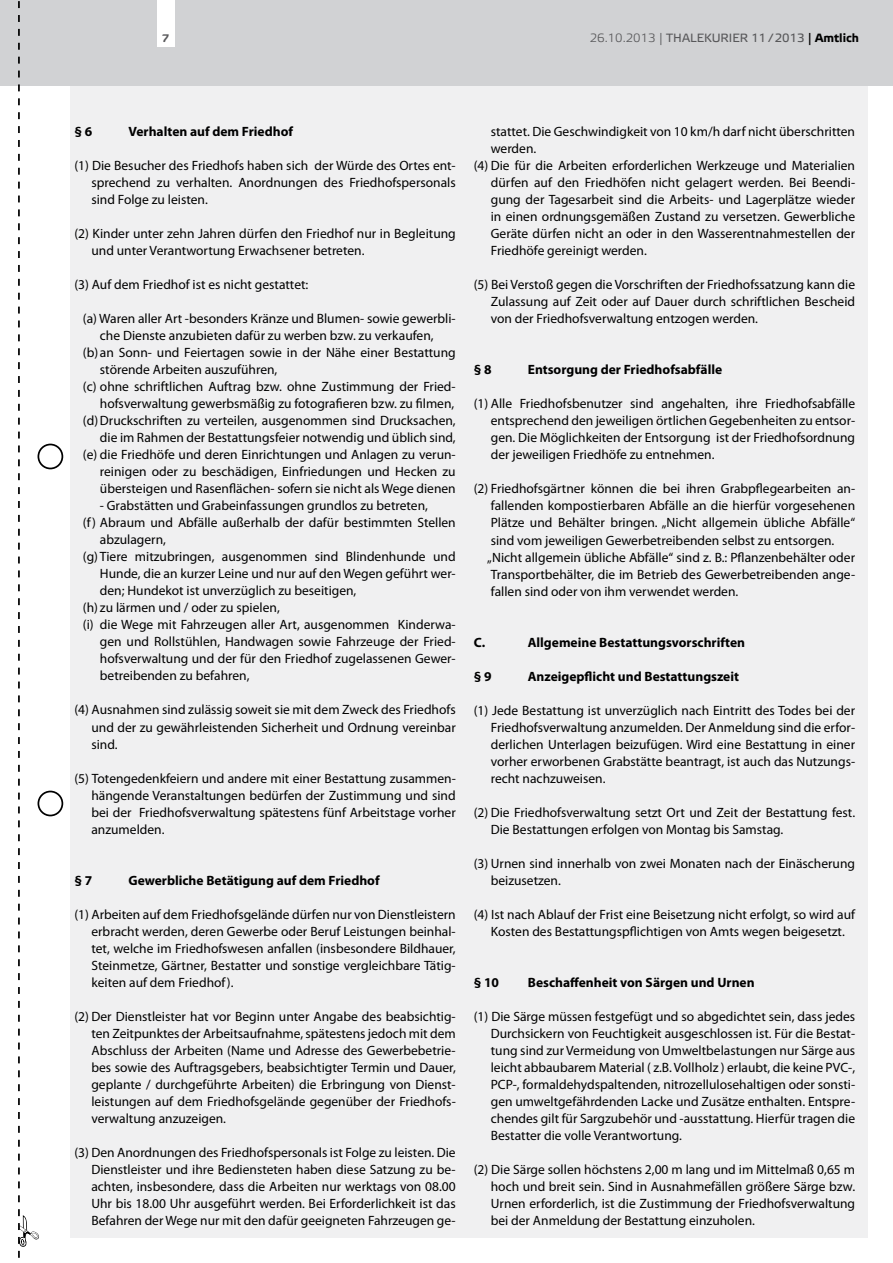
<style>
.page{position:relative;width:893px;height:1263px;background:#fff}
.page>*{position:absolute;margin:0;border:0;box-sizing:border-box;transform-origin:0 0}
.t1{font:13.5px/17px "Myriad Pro";color:#000;text-align:justify}
.t2{font:700 13.5px "Myriad Pro";color:#000}
.t3{font:12px "Elektra Text Pro";color:#58585a}
.t4{font:900 10.5px "Diavlo";color:#58585a}
.s1{font-family:"Elektra Light Pro"}
.s2{color:#000}
.s3{font-weight:700;color:#000}
</style>
<div class="page">
<div style="left:70px;top:0;width:797px;height:1237px;background:#f0f0f1"></div>
<div style="left:0;top:0;width:893px;height:85px;background:#d1d2d4"></div>
<div style="left:157px;top:0;width:17px;height:47px;background:#fff"></div>
<svg style="left:18px;top:1px;width:21px;height:1257px"></svg>
<div style="left:38px;top:444px;width:25px;height:25px;border:2px solid #000;border-radius:50%"></div>
<div style="left:38px;top:791px;width:25px;height:25px;border:2px solid #000;border-radius:50%"></div>
<p class="t4" style="left:163px;top:31px;width:8px">7</p>
<p class="t3" style="left:590px;top:32px;width:271px"><span class="s1">26.10.2013 |</span> THALEKURIER 11/2013 <span class="s2">|</span> <span class="s3">Amtlich</span></p>
<p class="t2" style="left:74px;top:124px;width:19px">§ 6</p>
<p class="t2" style="left:128px;top:124px;width:166px">Verhalten auf dem Friedhof</p>
<p class="t1" style="left:91px;top:157px;width:366px;text-indent:-17px">(1) Die Besucher des Friedhofs haben sich der Würde des Ortes ent&shy;sprechend zu verhalten. Anordnungen des Friedhofspersonals sind Folge zu leisten.</p>
<p class="t1" style="left:91px;top:225px;width:366px;text-indent:-17px">(2) Kinder unter zehn Jahren dürfen den Friedhof nur in Begleitung und unter Verantwortung Erwachsener betreten.</p>
<p class="t1" style="left:74px;top:276px;width:235px">(3) Auf dem Friedhof ist es nicht gestattet:</p>
<p class="t1" style="left:83px;top:310px;width:374px">(a) Waren aller Art -besonders Kränze und Blumen- sowie gewerbli-</p>
<p class="t1" style="left:100px;top:327px;width:335px">che Dienste anzubieten dafür zu werben bzw. zu verkaufen,</p>
<p class="t1" style="left:83px;top:344px;width:374px">(b) an Sonn- und Feiertagen sowie in der Nähe einer Bestattung</p>
<p class="t1" style="left:100px;top:361px;width:179px">störende Arbeiten auszuführen,</p>
<p class="t1" style="left:83px;top:378px;width:374px">(c) ohne schriftlichen Auftrag bzw. ohne Zustimmung der Fried-</p>
<p class="t1" style="left:100px;top:395px;width:356px">hofsverwaltung gewerbsmäßig zu fotografieren bzw. zu filmen,</p>
<p class="t1" style="left:83px;top:412px;width:374px">(d)Druckschriften zu verteilen, ausgenommen sind Drucksachen,</p>
<p class="t1" style="left:100px;top:430px;width:357px">die im Rahmen der Bestattungsfeier notwendig und üblich sind,</p>
<p class="t1" style="left:83px;top:447px;width:374px">(e) die Friedhöfe und deren Einrichtungen und Anlagen zu verun-</p>
<p class="t1" style="left:100px;top:464px;width:357px">reinigen oder zu beschädigen, Einfriedungen und Hecken zu</p>
<p class="t1" style="left:100px;top:481px;width:357px">übersteigen und Rasenflächen- sofern sie nicht als Wege dienen</p>
<p class="t1" style="left:100px;top:498px;width:330px">- Grabstätten und Grabeinfassungen grundlos zu betreten,</p>
<p class="t1" style="left:83px;top:515px;width:374px">(f) Abraum und Abfälle außerhalb der dafür bestimmten Stellen</p>
<p class="t1" style="left:100px;top:532px;width:68px">abzulagern,</p>
<p class="t1" style="left:83px;top:549px;width:374px">(g) Tiere mitzubringen, ausgenommen sind Blindenhunde und</p>
<p class="t1" style="left:100px;top:566px;width:357px">Hunde, die an kurzer Leine und nur auf den Wegen geführt wer-</p>
<p class="t1" style="left:100px;top:583px;width:258px">den; Hundekot ist unverzüglich zu beseitigen,</p>
<p class="t1" style="left:83px;top:600px;width:198px">(h) zu lärmen und / oder zu spielen,</p>
<p class="t1" style="left:83px;top:617px;width:374px">(i) die Wege mit Fahrzeugen aller Art, ausgenommen Kinderwa-</p>
<p class="t1" style="left:100px;top:634px;width:357px">gen und Rollstühlen, Handwagen sowie Fahrzeuge der Fried-</p>
<p class="t1" style="left:100px;top:651px;width:357px">hofsverwaltung und der für den Friedhof zugelassenen Gewer-</p>
<p class="t1" style="left:100px;top:668px;width:151px">betreibenden zu befahren,</p>
<p class="t1" style="left:91px;top:702px;width:366px;text-indent:-17px">(4) Ausnahmen sind zulässig soweit sie mit dem Zweck des Friedhofs und der zu gewährleistenden Sicherheit und Ordnung vereinbar sind.</p>
<p class="t1" style="left:91px;top:770px;width:366px;text-indent:-17px">(5) Totengedenkfeiern und andere mit einer Bestattung zusammen&shy;hängende Veranstaltungen bedürfen der Zustimmung und sind bei der Friedhofsverwaltung spätestens fünf Arbeitstage vorher anzumelden.</p>
<p class="t2" style="left:74px;top:872px;width:19px">§ 7</p>
<p class="t2" style="left:128px;top:872px;width:253px">Gewerbliche Betätigung auf dem Friedhof</p>
<p class="t1" style="left:91px;top:906px;width:366px;text-indent:-17px">(1) Arbeiten auf dem Friedhofsgelände dürfen nur von Dienstleistern erbracht werden, deren Gewerbe oder Beruf Leistungen beinhal&shy;tet, welche im Friedhofswesen anfallen (insbesondere Bildhauer, Steinmetze, Gärtner, Bestatter und sonstige vergleichbare Tätig&shy;keiten auf dem Friedhof).</p>
<p class="t1" style="left:91px;top:1008px;width:366px;text-indent:-17px">(2) Der Dienstleister hat vor Beginn unter Angabe des beabsichtig&shy;ten Zeitpunktes der Arbeitsaufnahme, spätestens jedoch mit dem Abschluss der Arbeiten (Name und Adresse des Gewerbebetrie&shy;bes sowie des Auftragsgebers, beabsichtigter Termin und Dauer, geplante / durchgeführte Arbeiten) die Erbringung von Dienst&shy;leistungen auf dem Friedhofsgelände gegenüber der Friedhofs&shy;verwaltung anzuzeigen.</p>
<p class="t1" style="left:91px;top:1144px;width:366px;text-indent:-17px">(3) Den Anordnungen des Friedhofspersonals ist Folge zu leisten. Die Dienstleister und ihre Bediensteten haben diese Satzung zu be&shy;achten, insbesondere, dass die Arbeiten nur werktags von 08.00<br>Uhr bis 18.00 Uhr ausgeführt werden. Bei Erforderlichkeit ist das Befahren der Wege nur mit den dafür geeigneten Fahrzeugen ge-</p>
<p class="t1" style="left:491px;top:123px;width:366px">stattet. Die Geschwindigkeit von 10 km/h darf nicht überschritten</p>
<p class="t1" style="left:491px;top:140px;width:47px">werden.</p>
<p class="t1" style="left:474px;top:157px;width:383px">(4) Die für die Arbeiten erforderlichen Werkzeuge und Materialien</p>
<p class="t1" style="left:491px;top:174px;width:366px">dürfen auf den Friedhöfen nicht gelagert werden. Bei Beendi-</p>
<p class="t1" style="left:491px;top:192px;width:366px">gung der Tagesarbeit sind die Arbeits- und Lagerplätze wieder</p>
<p class="t1" style="left:491px;top:209px;width:366px">in einen ordnungsgemäßen Zustand zu versetzen. Gewerbliche</p>
<p class="t1" style="left:491px;top:226px;width:366px">Geräte dürfen nicht an oder in den Wasserentnahmestellen der</p>
<p class="t1" style="left:491px;top:243px;width:158px">Friedhöfe gereinigt werden.</p>
<p class="t1" style="left:491px;top:277px;width:366px;text-indent:-17px">(5) Bei Verstoß gegen die Vorschriften der Friedhofssatzung kann die Zulassung auf Zeit oder auf Dauer durch schriftlichen Bescheid von der Friedhofsverwaltung entzogen werden.</p>
<p class="t2" style="left:474px;top:362px;width:19px">§ 8</p>
<p class="t2" style="left:528px;top:362px;width:196px">Entsorgung der Friedhofsabfälle</p>
<p class="t1" style="left:491px;top:396px;width:366px;text-indent:-17px">(1) Alle Friedhofsbenutzer sind angehalten, ihre Friedhofsabfälle entsprechend den jeweiligen örtlichen Gegebenheiten zu entsor&shy;gen. Die Möglichkeiten der Entsorgung ist der Friedhofsordnung der jeweiligen Friedhöfe zu entnehmen.</p>
<p class="t1" style="left:487px;top:481px;width:369px;text-align:left;text-indent:-14px">(2) Friedhofsgärtner können die bei ihren Grabpflegearbeiten an&shy;fallenden kompostierbaren Abfälle an die hierfür vorgesehenen Plätze und Behälter bringen. „Nicht allgemein übliche Abfälle“ sind vom jeweiligen Gewerbetreibenden selbst zu entsorgen. „Nicht allgemein übliche Abfälle“ sind z. B.: Pflanzenbehälter oder Transportbehälter, die im Betrieb des Gewerbetreibenden ange&shy;fallen sind oder von ihm verwendet werden.</p>
<p class="t2" style="left:474px;top:634px;width:13px">C.</p>
<p class="t2" style="left:528px;top:634px;width:219px">Allgemeine Bestattungsvorschriften</p>
<p class="t2" style="left:474px;top:668px;width:19px">§ 9</p>
<p class="t2" style="left:528px;top:668px;width:213px">Anzeigepflicht und Bestattungszeit</p>
<p class="t1" style="left:491px;top:702px;width:366px;text-indent:-17px">(1) Jede Bestattung ist unverzüglich nach Eintritt des Todes bei der Friedhofsverwaltung anzumelden. Der Anmeldung sind die erfor&shy;derlichen Unterlagen beizufügen. Wird eine Bestattung in einer vorher erworbenen Grabstätte beantragt, ist auch das Nutzungs&shy;recht nachzuweisen.</p>
<p class="t1" style="left:491px;top:804px;width:366px;text-indent:-17px">(2) Die Friedhofsverwaltung setzt Ort und Zeit der Bestattung fest.<br>Die Bestattungen erfolgen von Montag bis Samstag.</p>
<p class="t1" style="left:491px;top:855px;width:366px;text-indent:-17px">(3) Urnen sind innerhalb von zwei Monaten nach der Einäscherung beizusetzen.</p>
<p class="t1" style="left:474px;top:906px;width:383px;text-align:center">(4) Ist nach Ablauf der Frist eine Beisetzung nicht erfolgt, so wird auf<br>Kosten des Bestattungspflichtigen von Amts wegen beigesetzt.</p>
<p class="t2" style="left:474px;top:975px;width:27px">§ 10</p>
<p class="t2" style="left:528px;top:975px;width:228px">Beschaffenheit von Särgen und Urnen</p>
<p class="t1" style="left:491px;top:1008px;width:366px;text-indent:-17px">(1) Die Särge müssen festgefügt und so abgedichtet sein, dass jedes Durchsickern von Feuchtigkeit ausgeschlossen ist. Für die Bestat&shy;tung sind zur Vermeidung von Umweltbelastungen nur Särge aus leicht abbaubarem Material ( z.B. Vollholz ) erlaubt, die keine PVC-, PCP-, formaldehydspaltenden, nitrozellulosehaltigen oder sonsti&shy;gen umweltgefährdenden Lacke und Zusätze enthalten. Entspre&shy;chendes gilt für Sargzubehör und -ausstattung. Hierfür tragen die Bestatter die volle Verantwortung.</p>
<p class="t1" style="left:491px;top:1161px;width:366px;text-indent:-17px">(2) Die Särge sollen höchstens 2,00 m lang und im Mittelmaß 0,65 m hoch und breit sein. Sind in Ausnahmefällen größere Särge bzw.<br>Urnen erforderlich, ist die Zustimmung der Friedhofsverwaltung bei der Anmeldung der Bestattung einzuholen.</p>
</div>
